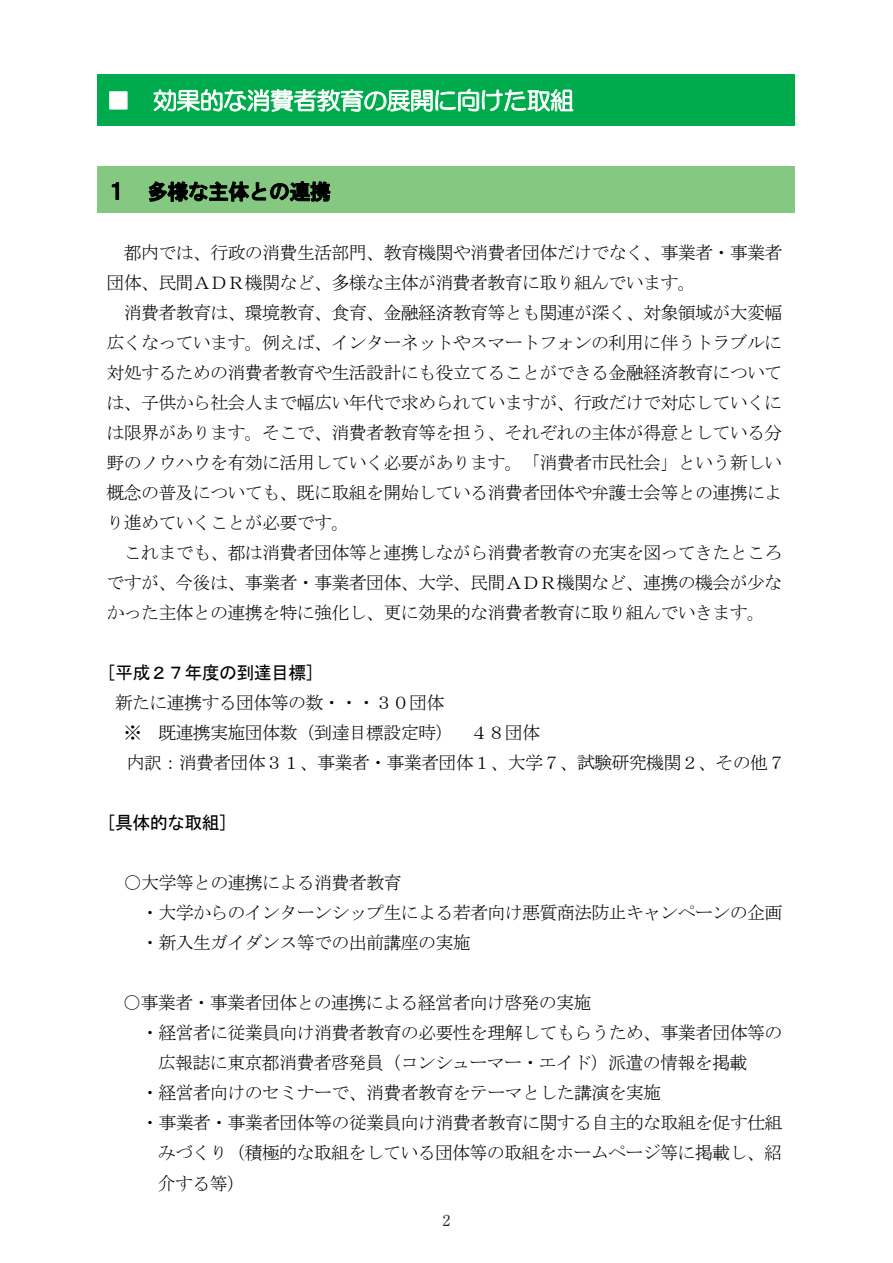
<style>
.page{position:relative;width:893px;height:1263px;background:#fff}
.page>*{position:absolute;margin:0;border:0;box-sizing:border-box;transform-origin:0 0}
.t1{font:24px "HG Maru Gothic MPRO";letter-spacing:-.03em;color:#fff}
.t2{font:21px "HGS Gothic E";letter-spacing:-.03em;color:#000}
.t3{font:18px/30px "MS Mincho";letter-spacing:-.04em;color:#000}
.t4{font:18px "MS Gothic";letter-spacing:-.035em;color:#000}
.t5{font:15.75px "Century";color:#000}
.t6{font:15px "Ryumin Pr 6";color:#231f20}
</style>
<div class="page">
<div style="left:98px;top:166px;width:697px;height:47px;background:#84c882"></div>
<div style="left:98px;top:75px;width:697px;height:51px;background:#00ab4d"></div>
<svg style="left:153px;top:88px;width:420px;height:24px"></svg>
<svg style="left:112px;top:182px;width:7px;height:18px"></svg>
<svg style="left:148px;top:181px;width:182px;height:21px"></svg>
<h1 class="t1" style="left:106px;top:88px;width:469px">■ 効果的な消費者教育の展開に向けた取組</h1>
<p class="t2" style="left:106px;top:181px;width:226px">１ 多様な主体との連携</p>
<p class="t3" style="left:106px;top:238px;width:678px;text-indent:17px">都内では、行政の消費生活部門、教育機関や消費者団体だけでなく、事業者・事業者団体、民間ＡＤＲ機関など、多様な主体が消費者教育に取り組んでいます。</p>
<p class="t3" style="left:106px;top:298px;width:678px;text-align:justify;text-indent:17px">消費者教育は、環境教育、食育、金融経済教育等とも関連が深く、対象領域が大変幅広くなっています。例えば、インターネットやスマートフォンの利用に伴うトラブルに対処するための消費者教育や生活設計にも役立てることができる金融経済教育については、子供から社会人まで幅広い年代で求められていますが、行政だけで対応していくには限界があります。そこで、消費者教育等を担う、それぞれの主体が得意としている分野のノウハウを有効に活用していく必要があります。「消費者市民社会」という新しい概念の普及についても、既に取組を開始している消費者団体や弁護士会等との連携により進めていくことが必要です。</p>
<p class="t3" style="left:106px;top:538px;width:678px;text-align:justify;text-indent:17px">これまでも、都は消費者団体等と連携しながら消費者教育の充実を図ってきたところですが、今後は、事業者・事業者団体、大学、民間ＡＤＲ機関など、連携の機会が少なかった主体との連携を特に強化し、更に効果的な消費者教育に取り組んでいきます。</p>
<p class="t4" style="left:106px;top:664px;width:210px">[平成２７年度の到達目標]</p>
<p class="t3" style="left:124px;top:688px;width:663px;text-indent:-9px">新たに連携する団体等の数・・・３０団体<br>※ 既連携実施団体数（到達目標設定時） ４８団体<br>内訳：消費者団体３１、事業者・事業者団体１、大学７、試験研究機関２、その他７</p>
<p class="t4" style="left:106px;top:814px;width:123px">[具体的な取組]</p>
<p class="t3" style="left:141px;top:868px;width:643px;text-indent:-17px">○大学等との連携による消費者教育<br>・大学からのインターンシップ生による若者向け悪質商法防止キャンペーンの企画・新入生ガイダンス等での出前講座の実施</p>
<p class="t3" style="left:123px;top:988px;width:470px">○事業者・事業者団体との連携による経営者向け啓発の実施</p>
<p class="t3" style="left:141px;top:1018px;width:643px">・経営者に従業員向け消費者教育の必要性を理解してもらうため、事業者団体等の</p>
<p class="t3" style="left:158px;top:1048px;width:591px">広報誌に東京都消費者啓発員（コンシューマー・エイド）派遣の情報を掲載</p>
<p class="t3" style="left:141px;top:1078px;width:522px">・経営者向けのセミナーで、消費者教育をテーマとした講演を実施</p>
<p class="t3" style="left:141px;top:1108px;width:643px">・事業者・事業者団体等の従業員向け消費者教育に関する自主的な取組を促す仕組</p>
<p class="t3" style="left:158px;top:1138px;width:626px">みづくり（積極的な取組をしている団体等の取組をホームページ等に掲載し、紹</p>
<p class="t3" style="left:158px;top:1168px;width:89px">介する等）</p>
<p class="t6" style="left:443px;top:1209px;width:9px">2</p>
<p class="t5" style="left:442px;top:1198px;width:10px">2</p>
</div>
